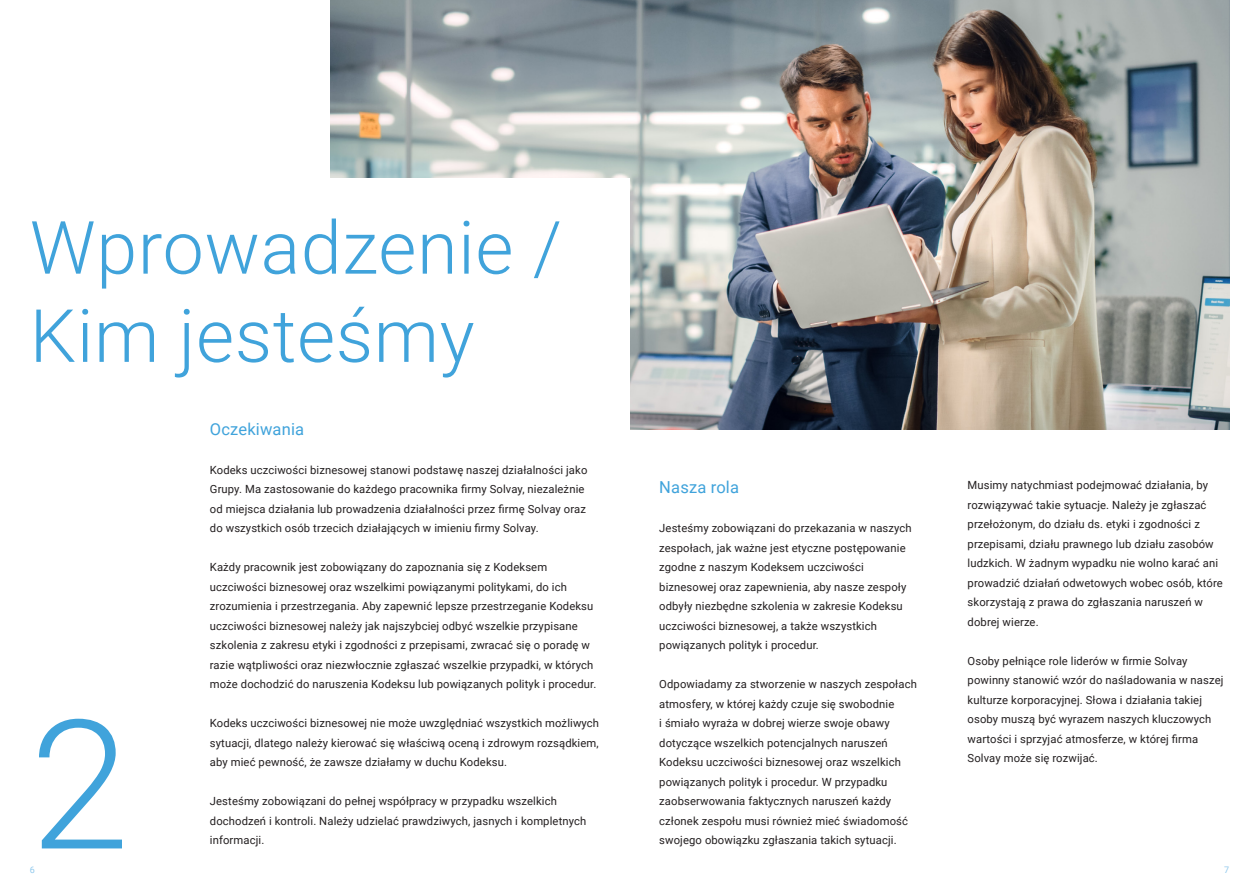
<style>
.page{position:relative;width:1259px;height:893px;background:#fff}
.page>*{position:absolute;margin:0;border:0;box-sizing:border-box;transform-origin:0 0}
.Text{font:300 180px "Roboto";color:#40a3db}
.Text-2{font:300 73.5px "Roboto";letter-spacing:.01em;color:#40a3db}
.Text-3{font:16.5px "Roboto";letter-spacing:.01em;color:#40a3db}
.Text-4{font:11.25px/19.5px "Roboto";letter-spacing:.01em;color:#231f20}
.t1{font:9px "Roboto";color:#91c9ed}
</style>
<div class="page">
<img style="left:330px;top:0;width:899px;height:429px">
<div style="left:315px;top:179px;width:314px;height:277px;background:#fff"></div>
<p class="Text-2" style="left:30px;top:196px;width:534px">Wprowadzenie /</p>
<p class="Text-2" style="left:30px;top:284px;width:446px">Kim jesteśmy</p>
<p class="Text" style="left:30px;top:658px;width:101px">2</p>
<p class="Text-3" style="left:210px;top:417px;width:96px">Oczekiwania</p>
<p class="Text-4" style="left:210px;top:460px;width:379px">Kodeks uczciwości biznesowej stanowi podstawę naszej działalności jako Grupy. Ma zastosowanie do każdego pracownika firmy Solvay, niezależnie od miejsca działania lub prowadzenia działalności przez firmę Solvay oraz do wszystkich osób trzecich działających w imieniu firmy Solvay.</p>
<p class="Text-4" style="left:210px;top:557px;width:388px">Każdy pracownik jest zobowiązany do zapoznania się z Kodeksem uczciwości biznesowej oraz wszelkimi powiązanymi politykami, do ich zrozumienia i przestrzegania. Aby zapewnić lepsze przestrzeganie Kodeksu uczciwości biznesowej należy jak najszybciej odbyć wszelkie przypisane szkolenia z zakresu etyki i zgodności z przepisami, zwracać się o poradę w razie wątpliwości oraz niezwłocznie zgłaszać wszelkie przypadki, w których może dochodzić do naruszenia Kodeksu lub powiązanych polityk i procedur.</p>
<p class="Text-4" style="left:210px;top:713px;width:391px;text-align:justify">Kodeks uczciwości biznesowej nie może uwzględniać wszystkich możliwych sytuacji, dlatego należy kierować się właściwą oceną i zdrowym rozsądkiem, aby mieć pewność, że zawsze działamy w duchu Kodeksu.</p>
<p class="Text-4" style="left:210px;top:791px;width:378px">Jesteśmy zobowiązani do pełnej współpracy w przypadku wszelkich dochodzeń i kontroli. Należy udzielać prawdziwych, jasnych i kompletnych informacji.</p>
<p class="Text-3" style="left:659px;top:476px;width:81px">Nasza rola</p>
<p class="Text-4" style="left:659px;top:518px;width:254px">Jesteśmy zobowiązani do przekazania w naszych zespołach, jak ważne jest etyczne postępowanie zgodne z naszym Kodeksem uczciwości biznesowej oraz zapewnienia, aby nasze zespoły odbyły niezbędne szkolenia w zakresie Kodeksu uczciwości biznesowej, a także wszystkich powiązanych polityk i procedur.</p>
<p class="Text-4" style="left:659px;top:674px;width:259px">Odpowiadamy za stworzenie w naszych zespołach atmosfery, w której każdy czuje się swobodnie<br>i śmiało wyraża w dobrej wierze swoje obawy dotyczące wszelkich potencjalnych naruszeń Kodeksu uczciwości biznesowej oraz wszelkich powiązanych polityk i procedur. W przypadku zaobserwowania faktycznych naruszeń każdy członek zespołu musi również mieć świadomość swojego obowiązku zgłaszania takich sytuacji.</p>
<p class="Text-4" style="left:967px;top:475px;width:257px">Musimy natychmiast podejmować działania, by rozwiązywać takie sytuacje. Należy je zgłaszać przełożonym, do działu ds. etyki i zgodności z przepisami, działu prawnego lub działu zasobów ludzkich. W żadnym wypadku nie wolno karać ani prowadzić działań odwetowych wobec osób, które skorzystają z prawa do zgłaszania naruszeń w dobrej wierze.</p>
<p class="Text-4" style="left:967px;top:651px;width:257px">Osoby pełniące role liderów w firmie Solvay powinny stanowić wzór do naśladowania w naszej kulturze korporacyjnej. Słowa i działania takiej osoby muszą być wyrazem naszych kluczowych wartości i sprzyjać atmosferze, w której firma Solvay może się rozwijać.</p>
<p class="t1" style="left:30px;top:863px;width:7px">6</p>
<p class="t1" style="left:1224px;top:863px;width:7px">7</p>
</div>
